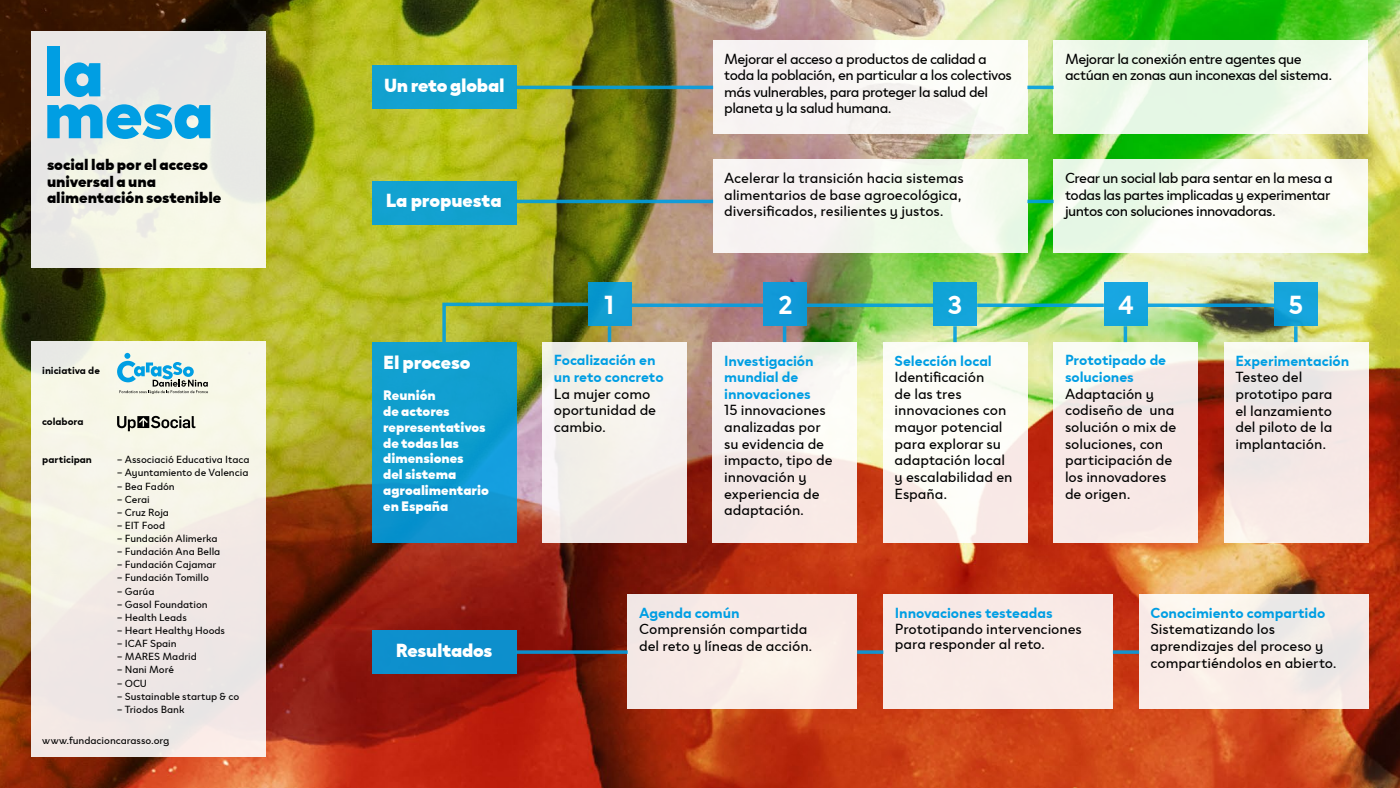
<style>
.page{position:relative;width:1400px;height:788px;background:#fff}
.page>*{position:absolute;margin:0;border:0;box-sizing:border-box;transform-origin:0 0}
.t1{font:900 70.61px "TRY Clother";letter-spacing:-.015em;color:#009ee3}
.t2{font:700 26.6px "TRY Clother";color:#fff}
.t3{font:900 19.25px "TRY Clother";letter-spacing:-.01em;color:#fff}
.t4{font:900 15.92px/16.4px "TRY Clother";letter-spacing:-.005em;color:#000}
.t5{font:14.88px/16.6px "TRY Clother";letter-spacing:-.01em;color:#000}
.t6{font:14.88px/16.6px "TRY Clother";letter-spacing:-.035em;color:#000}
.t7{font:700 14.88px/16.6px "TRY Clother";letter-spacing:-.005em;color:#009ee3}
.t8{font:900 14px/15.8px "TRY Clother";letter-spacing:-.005em;color:#fff}
.t9{font:10.5px "TRY Clother";letter-spacing:-.005em;color:#000}
.t10{font:700 10.5px "TRY Clother";letter-spacing:-.005em;color:#000}
</style>
<div class="page">
<img style="left:0;top:0;width:1400px;height:788px">
<div style="left:32px;top:32px;width:234px;height:236px;background:linear-gradient(to right,#ebeae5,#f0f1e7)"></div>
<div style="left:1054px;top:40px;width:314px;height:93px;background:linear-gradient(to right,#e6f7e5,#f3faee)"></div>
<div style="left:1054px;top:160px;width:314px;height:93px;background:linear-gradient(to right,#eaf9ea,#fffcf7)"></div>
<div style="left:372px;top:65px;width:144px;height:43px;background:#13a1cf"></div>
<div style="left:713px;top:40px;width:314px;height:93px;background:#f8f4f3"></div>
<div style="left:713px;top:160px;width:314px;height:93px;background:#f6f7f1"></div>
<div style="left:32px;top:341px;width:234px;height:415px;background:#f4ece5"></div>
<svg style="left:117px;top:416px;width:78px;height:15px"></svg>
<svg style="left:117px;top:353px;width:91px;height:41px"></svg>
<div style="left:628px;top:594px;width:229px;height:115px;background:#f8eae6"></div>
<div style="left:884px;top:594px;width:229px;height:115px;background:#f9eae6"></div>
<div style="left:1139px;top:594px;width:229px;height:115px;background:linear-gradient(to right,#fdf1ea,#efe8e6)"></div>
<div style="left:372px;top:630px;width:144px;height:43px;background:#0d8fcc"></div>
<svg style="left:1224px;top:342px;width:144px;height:200px;background:#f4eae6"></svg>
<div style="left:1054px;top:342px;width:144px;height:200px;background:linear-gradient(to bottom,#f6f3ee,#f8e4e3)"></div>
<div style="left:883px;top:342px;width:144px;height:200px;background:linear-gradient(to bottom,#fefffb,#faeeea)"></div>
<div style="left:713px;top:342px;width:144px;height:200px;background:#f7f1ef"></div>
<svg style="left:542px;top:342px;width:145px;height:200px;fill:#f5f1e9"></svg>
<div style="left:372px;top:342px;width:144px;height:200px;background:linear-gradient(to right,#0f9bcc,#119bd3)"></div>
<div style="left:588px;top:282px;width:44px;height:44px;background:linear-gradient(to right,#0797cb,#16a1d9)"></div>
<div style="left:763px;top:282px;width:44px;height:44px;background:#1199d8"></div>
<div style="left:933px;top:282px;width:44px;height:44px;background:#11a4d8"></div>
<div style="left:1104px;top:282px;width:44px;height:44px;background:#17a6e0"></div>
<div style="left:1274px;top:282px;width:44px;height:44px;background:linear-gradient(to right,#11a0d8,#17a6dc)"></div>
<svg style="left:441px;top:301px;width:150px;height:42px;background:#859b37"></svg>
<hr style="left:608px;top:326px;width:3px;height:16px;background:#009ee3">
<hr style="left:783px;top:326px;width:3px;height:16px;background:#009ee3">
<svg style="left:953px;top:326px;width:4px;height:16px"></svg>
<hr style="left:1124px;top:326px;width:3px;height:16px;background:#009ee3">
<svg style="left:1294px;top:326px;width:4px;height:16px"></svg>
<svg style="left:632px;top:303px;width:131px;height:4px"></svg>
<svg style="left:807px;top:303px;width:126px;height:4px"></svg>
<svg style="left:977px;top:303px;width:127px;height:4px"></svg>
<svg style="left:1148px;top:303px;width:126px;height:4px"></svg>
<hr style="left:516px;top:86px;width:197px;height:3px;background:#009ee3">
<hr style="left:516px;top:200px;width:197px;height:3px;background:#009ee3">
<hr style="left:1027px;top:86px;width:27px;height:3px;background:#009ee3">
<hr style="left:1027px;top:200px;width:27px;height:3px;background:#009ee3">
<div style="left:372px;top:181px;width:144px;height:43px;background:#13a1d0"></div>
<hr style="left:857px;top:650px;width:26px;height:3px;background:#009ee3">
<hr style="left:516px;top:650px;width:112px;height:3px;background:#009ee3">
<hr style="left:1113px;top:650px;width:26px;height:3px;background:#009ee3">
<h1 class="t1" style="left:43px;top:31px;width:62px">la</h1>
<h1 class="t1" style="left:43px;top:72px;width:172px">mesa</h1>
<p class="t4" style="left:47px;top:156px;width:176px">social lab por el acceso universal a una alimentación sostenible</p>
<p class="t10" style="left:42px;top:364px;width:59px">iniciativa de</p>
<p class="t10" style="left:42px;top:415px;width:43px">colabora</p>
<p class="t10" style="left:42px;top:453px;width:51px">participan</p>
<p class="t9" style="left:117px;top:451px;width:134px">– Associació Educativa Itaca</p>
<p class="t9" style="left:117px;top:464px;width:133px">– Ayuntamiento de Valencia</p>
<p class="t9" style="left:117px;top:477px;width:59px">– Bea Fadón</p>
<p class="t9" style="left:117px;top:490px;width:34px">– Cerai</p>
<p class="t9" style="left:117px;top:503px;width:53px">– Cruz Roja</p>
<p class="t9" style="left:117px;top:516px;width:50px">– EIT Food</p>
<p class="t9" style="left:117px;top:529px;width:102px">– Fundación Alimerka</p>
<p class="t9" style="left:117px;top:543px;width:105px">– Fundación Ana Bella</p>
<p class="t9" style="left:117px;top:556px;width:100px">– Fundación Cajamar</p>
<p class="t9" style="left:117px;top:569px;width:93px">– Fundación Tomillo</p>
<p class="t9" style="left:117px;top:582px;width:39px">– Garúa</p>
<p class="t9" style="left:117px;top:595px;width:92px">– Gasol Foundation</p>
<p class="t9" style="left:117px;top:608px;width:71px">– Health Leads</p>
<p class="t9" style="left:117px;top:621px;width:109px">– Heart Healthy Hoods</p>
<p class="t9" style="left:117px;top:634px;width:61px">– ICAF Spain</p>
<p class="t9" style="left:117px;top:648px;width:81px">– MARES Madrid</p>
<p class="t9" style="left:117px;top:661px;width:58px">– Nani Moré</p>
<p class="t9" style="left:117px;top:674px;width:31px">– OCU</p>
<p class="t9" style="left:117px;top:687px;width:124px">– Sustainable startup &amp; co</p>
<p class="t9" style="left:117px;top:700px;width:69px">– Triodos Bank</p>
<p class="t9" style="left:42px;top:732px;width:129px">www.fundacioncarasso.org</p>
<p class="t3" style="left:384px;top:75px;width:122px">Un reto global</p>
<p class="t3" style="left:386px;top:189px;width:118px">La propuesta</p>
<p class="t3" style="left:383px;top:350px;width:89px">El proceso</p>
<p class="t8" style="left:383px;top:387px;width:107px">Reunión<br>de actores representativos de todas las dimensiones<br>del sistema agroalimentario en España</p>
<p class="t3" style="left:396px;top:639px;width:98px">Resultados</p>
<p class="t6" style="left:724px;top:50px;width:289px">Mejorar el acceso a productos de calidad a toda la población, en particular a los colectivos más vulnerables, para proteger la salud del planeta y la salud humana.</p>
<p class="t6" style="left:1065px;top:50px;width:269px">Mejorar la conexión entre agentes que actúan en zonas aun inconexas del sistema.</p>
<p class="t5" style="left:724px;top:169px;width:241px">Acelerar la transición hacia sistemas alimentarios de base agroecológica, diversificados, resilientes y justos.</p>
<p class="t6" style="left:1065px;top:170px;width:269px">Crear un social lab para sentar en la mesa a todas las partes implicadas y experimentar juntos con soluciones innovadoras.</p>
<h2 class="t2" style="left:604px;top:289px;width:12px">1</h2>
<h2 class="t2" style="left:779px;top:289px;width:16px">2</h2>
<h2 class="t2" style="left:948px;top:289px;width:16px">3</h2>
<h2 class="t2" style="left:1118px;top:289px;width:17px">4</h2>
<h2 class="t2" style="left:1289px;top:289px;width:16px">5</h2>
<p class="t7" style="left:554px;top:352px;width:111px">Focalización en un reto concreto</p>
<p class="t5" style="left:554px;top:385px;width:104px">La mujer como oportunidad de cambio.</p>
<p class="t7" style="left:724px;top:352px;width:91px">Investigación mundial de innovaciones</p>
<p class="t5" style="left:724px;top:402px;width:110px">15 innovaciones analizadas por su evidencia de impacto, tipo de innovación y experiencia de adaptación.</p>
<p class="t7" style="left:639px;top:604px;width:102px">Agenda común</p>
<p class="t5" style="left:639px;top:621px;width:175px">Comprensión compartida del reto y líneas de acción.</p>
<p class="t7" style="left:895px;top:352px;width:99px">Selección local</p>
<p class="t5" style="left:895px;top:368px;width:119px">Identificación<br>de las tres innovaciones con mayor potencial para explorar su adaptación local y escalabilidad en<br>España.</p>
<p class="t7" style="left:1065px;top:352px;width:103px">Prototipado de soluciones</p>
<p class="t5" style="left:1065px;top:385px;width:113px">Adaptación y codiseño de una solución o mix de soluciones, con participación de los innovadores de origen.</p>
<p class="t7" style="left:1235px;top:352px;width:115px">Experimentación</p>
<p class="t5" style="left:1235px;top:369px;width:99px">Testeo del prototipo para el lanzamiento del piloto de la implantación.</p>
<p class="t7" style="left:895px;top:604px;width:159px">Innovaciones testeadas</p>
<p class="t5" style="left:895px;top:620px;width:188px;line-height:15.8px">Prototipando intervenciones para responder al reto.</p>
<p class="t7" style="left:1151px;top:604px;width:176px">Conocimiento compartido</p>
<p class="t5" style="left:1151px;top:621px;width:188px">Sistematizando los aprendizajes del proceso y compartiéndolos en abierto.</p>
</div>
